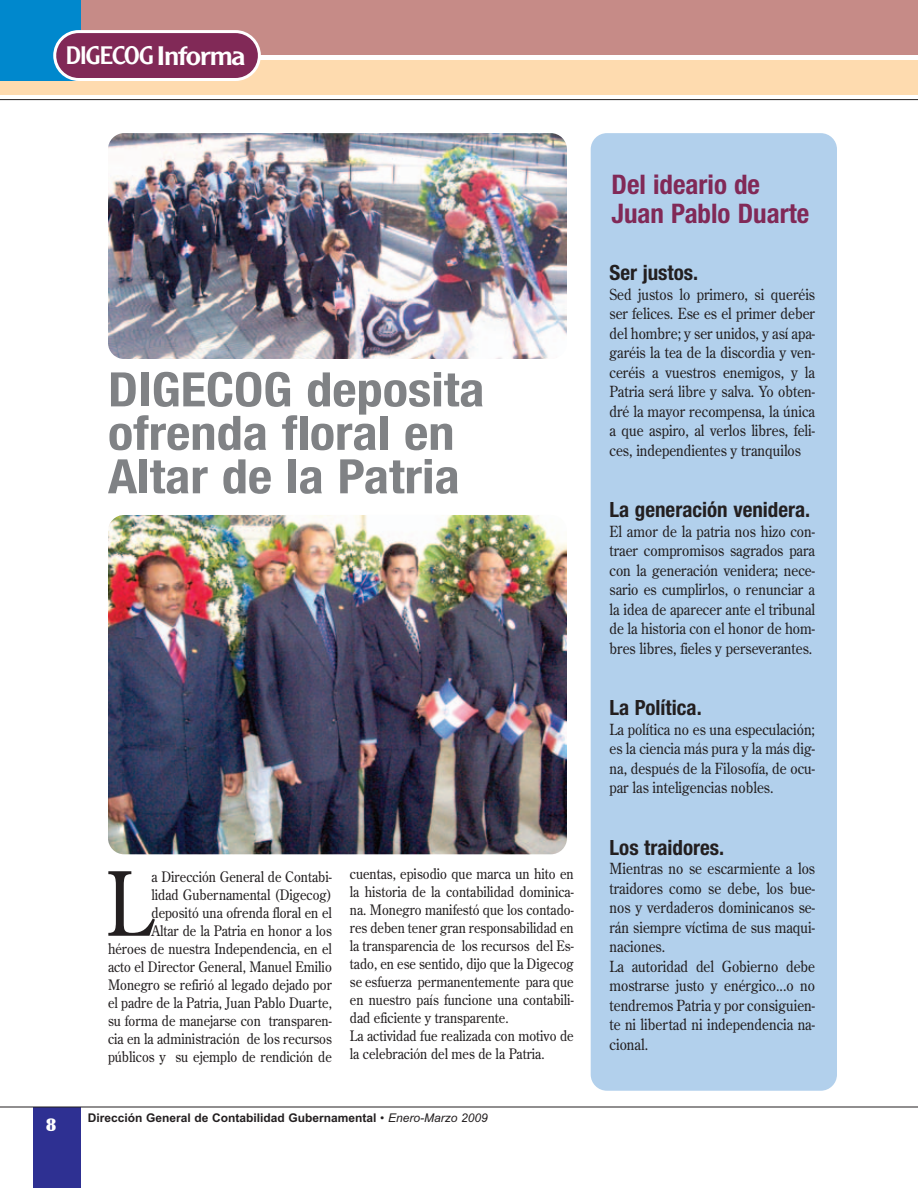
<style>
.page{position:relative;width:918px;height:1188px;background:#fff}
.page>*{position:absolute;margin:0;border:0;box-sizing:border-box;transform-origin:0 0}
.t1{font:88.2px "Century Old Style";color:#231f20;scale:.9 1}
.t2{font:700 condensed 47.55px/43.5px "Helvetica Neue";color:#808285;scale:1.1 1}
.t3{font:700 condensed 27px/28.5px "Helvetica Neue";color:#812957}
.t4{font:26.55px "Clearface Gothic Regular DTC";letter-spacing:-.05em;color:#fff;scale:1.07 1}
.t5{font:700 condensed 21px "Helvetica Neue";color:#231f20}
.t6{font:900 18px "Optima";color:#fff}
.t7{font:15.3px/19.5px "Century Old Style";color:#231f20;text-align:justify;scale:.9 1}
.t8{font:14.4px/18px "Century Old Style";color:#231f20;text-align:right;scale:.9 1}
.t9{font:700 12px "Arial";color:#231f20}
.s1{font-size:28.05px}
.s2{font-size:14.25px}
.s3{font-weight:400}
.s4{font-weight:400;font-style:italic}
</style>
<div class="page">
<hr style="left:917px;top:780px;width:1px;height:311px;background:#63b855">
<div style="left:34px;top:1107px;width:47px;height:81px;background:#2e3092"></div>
<hr style="left:0;top:99px;width:918px;height:1px;background:#231f20">
<div style="left:0;top:60px;width:918px;height:34px;background:#fedbaf"></div>
<div style="left:0;top:0;width:918px;height:55px;background:#c68b87"></div>
<hr style="left:0;top:1107px;width:918px;height:1px;background:#231f20">
<div style="left:0;top:0;width:81px;height:81px;background:#0088cd"></div>
<svg style="left:53px;top:30px;width:208px;height:51px;background:#904b72"></svg>
<img style="left:108px;top:133px;width:459px;height:226px">
<img style="left:108px;top:515px;width:459px;height:339px">
<div style="left:591px;top:133px;width:246px;height:958px;background:#b2d0ec;border-radius:16px"></div>
<h3 class="t4" style="left:65px;top:39px;width:170px">DIGECOG<span class="s1">Informa</span></h3>
<h2 class="t2" style="left:108px;top:367px;width:344px">DIGECOG deposita ofrenda floral en<br>Altar de la Patria</h2>
<p class="t6" style="left:46px;top:1114px;width:12px">8</p>
<p class="t8" style="left:108px;top:868px;width:250px">a Dirección General de Contabi-<br>lidad Gubernamental (Digecog) depositó una ofrenda floral en el<br>Altar de la Patria en honor a los<br>héroes de nuestra Independencia, en el acto el Director General, Manuel Emilio Monegro se refirió al legado dejado por el padre de la Patria, Juan Pablo Duarte, su forma de manejarse con transparen&shy;cia en la administración de los recursos públicos y su ejemplo de rendición de</p>
<p class="t8" style="left:350px;top:865px;width:250px;text-align:left">cuentas, episodio que marca un hito en la historia de la contabilidad dominica&shy;na. Monegro manifestó que los contado&shy;res deben tener gran responsabilidad en la transparencia de los recursos del Es&shy;tado, en ese sentido, dijo que la Digecog se esfuerza permanentemente para que en nuestro país funcione una contabili&shy;dad eficiente y transparente.<br>La actividad fue realizada con motivo de la celebración del mes de la Patria<span class="s2">.</span></p>
<h1 class="t1" style="left:106px;top:854px;width:53px">L</h1>
<p class="t9" style="left:88px;top:1111px;width:401px">Dirección General de Contabilidad Gubernamental <span class="s3">•</span> <span class="s4">Enero-Marzo 2009</span></p>
<h3 class="t3" style="left:612px;top:170px;width:199px">Del ideario de<br>Juan Pablo Duarte</h3>
<h3 class="t5" style="left:610px;top:260px;width:90px">Ser justos.</h3>
<p class="t7" style="left:610px;top:285px;width:230px">Sed justos lo primero, si queréis ser felices. Ese es el primer deber del hombre; y ser unidos, y así apa&shy;garéis la tea de la discordia y ven&shy;ceréis a vuestros enemigos, y la Patria será libre y salva. Yo obten&shy;dré la mayor recompensa, la única a que aspiro, al verlos libres, feli&shy;ces, independientes y tranquilos</p>
<h3 class="t5" style="left:610px;top:497px;width:202px">La generación venidera.</h3>
<p class="t7" style="left:610px;top:522px;width:230px">El amor de la patria nos hizo con&shy;traer compromisos sagrados para con la generación venidera; nece&shy;sario es cumplirlos, o renunciar a la idea de aparecer ante el tribunal de la historia con el honor de hom&shy;bres libres, fieles y perseverantes.</p>
<h3 class="t5" style="left:610px;top:695px;width:94px">La Política.</h3>
<p class="t7" style="left:610px;top:720px;width:230px">La política no es una especulación; es la ciencia más pura y la más dig&shy;na, después de la Filosofía, de ocu&shy;par las inteligencias nobles.</p>
<h3 class="t5" style="left:610px;top:835px;width:116px">Los traidores.</h3>
<p class="t7" style="left:610px;top:859px;width:230px;text-align:left">Mientras no se escarmiente a los traidores como se debe, los bue&shy;nos y verdaderos dominicanos se&shy;rán siempre víctima de sus maqui&shy;naciones.<br>La autoridad del Gobierno debe mostrarse justo y enérgico...o no tendremos Patria y por consiguien&shy;te ni libertad ni independencia na&shy;cional.</p>
</div>
